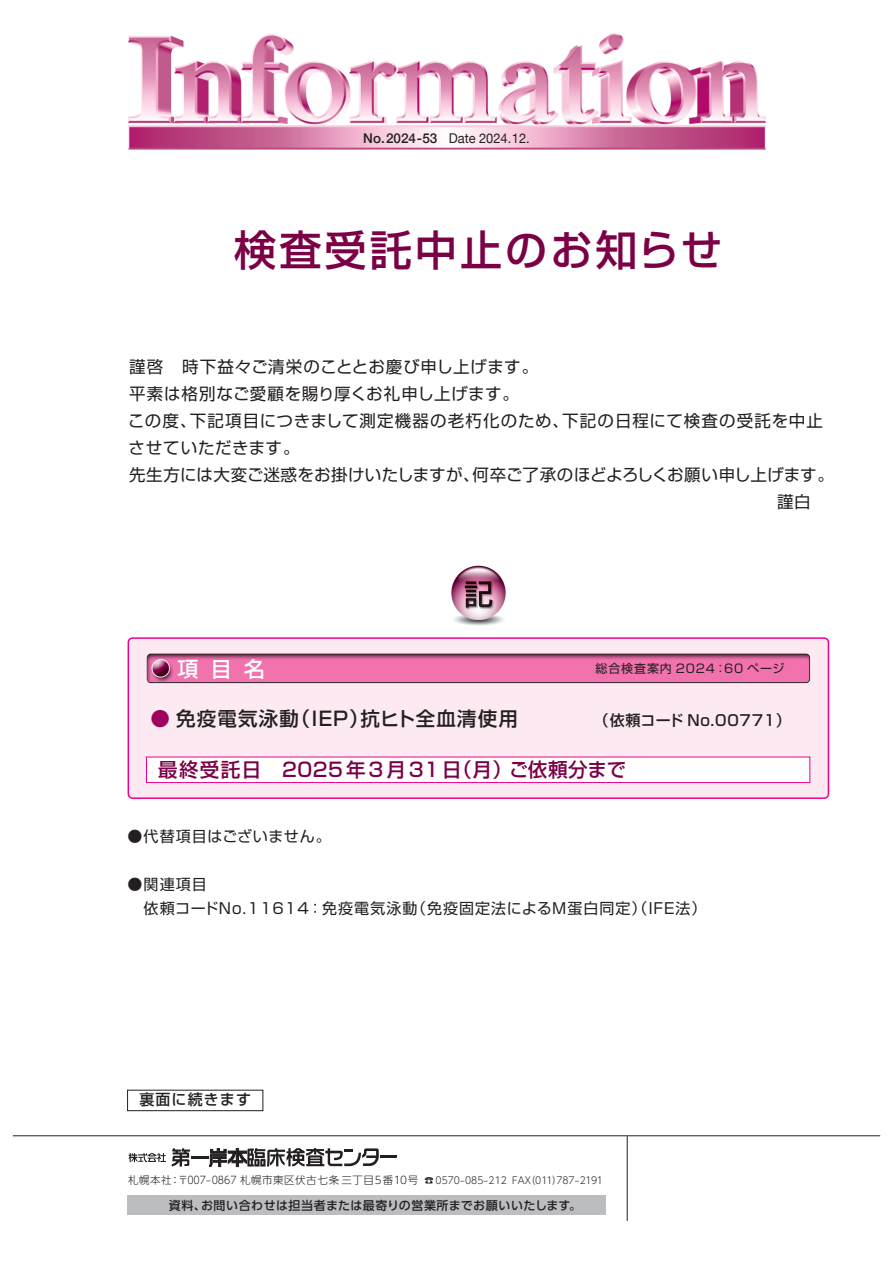
<style>
.page{position:relative;width:893px;height:1263px;background:#fff}
.page>*{position:absolute;margin:0;border:0;box-sizing:border-box;transform-origin:0 0}
.t1{font:500 42px "Shin Go Pro";letter-spacing:.075em;color:#7b0046}
.t2{font:500 21px "Shin Go Pro";color:#fff}
.t3{font:500 19.5px "Shin Go Pro";letter-spacing:.055em;color:#7b0046}
.t4{font:500 19.5px "Shin Go Pro";letter-spacing:.06em;color:#231f20}
.t5{font:16.5px "Shin Go Pro";letter-spacing:.035em;color:#231f20}
.t6{font:16.5px "Shin Go Pro";letter-spacing:.01em;color:#231f20}
.t7{font:16.5px "Shin Go Pro";letter-spacing:.065em;color:#231f20}
.t8{font:15px/24px "Shin Go Pro";letter-spacing:.07em;color:#231f20}
.t9{font:500 15px "Shin Go Pro";letter-spacing:.05em;color:#231f20}
.t10{font:500 15px "Shin Go Pro";letter-spacing:.075em;color:#231f20}
.t11{font:13.5px "Helvetica Neue";color:#231f20;scale:.95 1}
.t12{font:12px "UD Shin Go Pro Medium 90 pv RKSJ H";letter-spacing:.04em;color:#231f20}
.t13{font:12px "Shin Go Pro";letter-spacing:.075em;color:#231f20}
.t14{font:10.5px "UD Shin Go Pro Light 90 pv RKSJ H";letter-spacing:.05em;color:#231f20}
.s1{font-weight:500}
.s2{color:#9e015e}
.s3{font-size:9.75px}
</style>
<div class="page">
<img style="left:128px;top:33px;width:638px;height:117px">
<div style="left:127px;top:1090px;width:136px;height:21px;border:1px solid #231f20"></div>
<img style="left:451px;top:565px;width:55px;height:61px">
<div style="left:128px;top:638px;width:700px;height:160px;background:#fce9f1;border-radius:4px"></div>
<div style="left:128px;top:637px;width:701px;height:162px;border:2px solid #ed028c;border-radius:4px"></div>
<div style="left:146px;top:757px;width:664px;height:25px;background:#fff"></div>
<div style="left:146px;top:757px;width:664px;height:26px;border:1px solid #ed028c"></div>
<img style="left:147px;top:653px;width:663px;height:30px">
<hr style="left:13px;top:1135px;width:867px;height:1px;background:#231f20">
<hr style="left:627px;top:1136px;width:1px;height:85px;background:#231f20">
<div style="left:128px;top:1196px;width:478px;height:19px;background:#bcbdc0"></div>
<hr style="left:380px;top:1155px;width:16px;height:3px;background:#231f20">
<svg style="left:129px;top:1153px;width:37px;height:9px"></svg>
<svg style="left:172px;top:1148px;width:207px;height:19px"></svg>
<p class="t11" style="left:363px;top:128px;width:177px"><span class="s1">No.2024-53</span> Date 2024.12.</p>
<h1 class="t1" style="left:234px;top:215px;width:490px">検査受託中止のお知らせ</h1>
<p class="t5" style="left:129px;top:353px;width:411px">謹啓　時下益々ご清栄のこととお慶び申し上げます。</p>
<p class="t5" style="left:129px;top:380px;width:392px">平素は格別なご愛顧を賜り厚くお礼申し上げます。</p>
<p class="t7" style="left:128px;top:407px;width:696px">この度、下記項目につきまして測定機器の老朽化のため、下記の日程にて検査の受託を中止</p>
<p class="t5" style="left:129px;top:434px;width:172px">させていただきます。</p>
<p class="t6" style="left:129px;top:461px;width:706px">先生方には大変ご迷惑をお掛けいたしますが、何卒ご了承のほどよろしくお願い申し上げます。</p>
<p class="t5" style="left:777px;top:488px;width:52px">謹白　</p>
<p class="t2" style="left:178px;top:652px;width:89px">項目名</p>
<p class="t4" style="left:151px;top:702px;width:369px"><span class="s2">●</span> 免疫電気泳動（IEP）抗ヒト全血清使用</p>
<p class="t9" style="left:594px;top:708px;width:199px">（依頼コード No.00771）</p>
<p class="t13" style="left:595px;top:658px;width:190px">総合検査案内 2024：60 ページ</p>
<p class="t3" style="left:158px;top:754px;width:470px">最終受託日　2025年3月31日（月）ご依頼分まで</p>
<p class="t8" style="left:128px;top:822px;width:205px">●代替項目はございません。</p>
<p class="t8" style="left:128px;top:870px;width:580px">●関連項目<br>　依頼コードNo.11614：免疫電気泳動（免疫固定法によるM蛋白同定）（IFE法）</p>
<p class="t10" style="left:139px;top:1087px;width:113px">裏面に続きます</p>
<p class="t14" style="left:128px;top:1171px;width:476px">札幌本社：〒007‒0867 札幌市東区伏古七条三丁目5番10号 <span class="s3">☎ 0570‒085‒212 FAX（011）787‒2191</span></p>
<p class="t12" style="left:169px;top:1195px;width:414px">資料、お問い合わせは担当者または最寄りの営業所までお願いいたします。</p>
</div>
